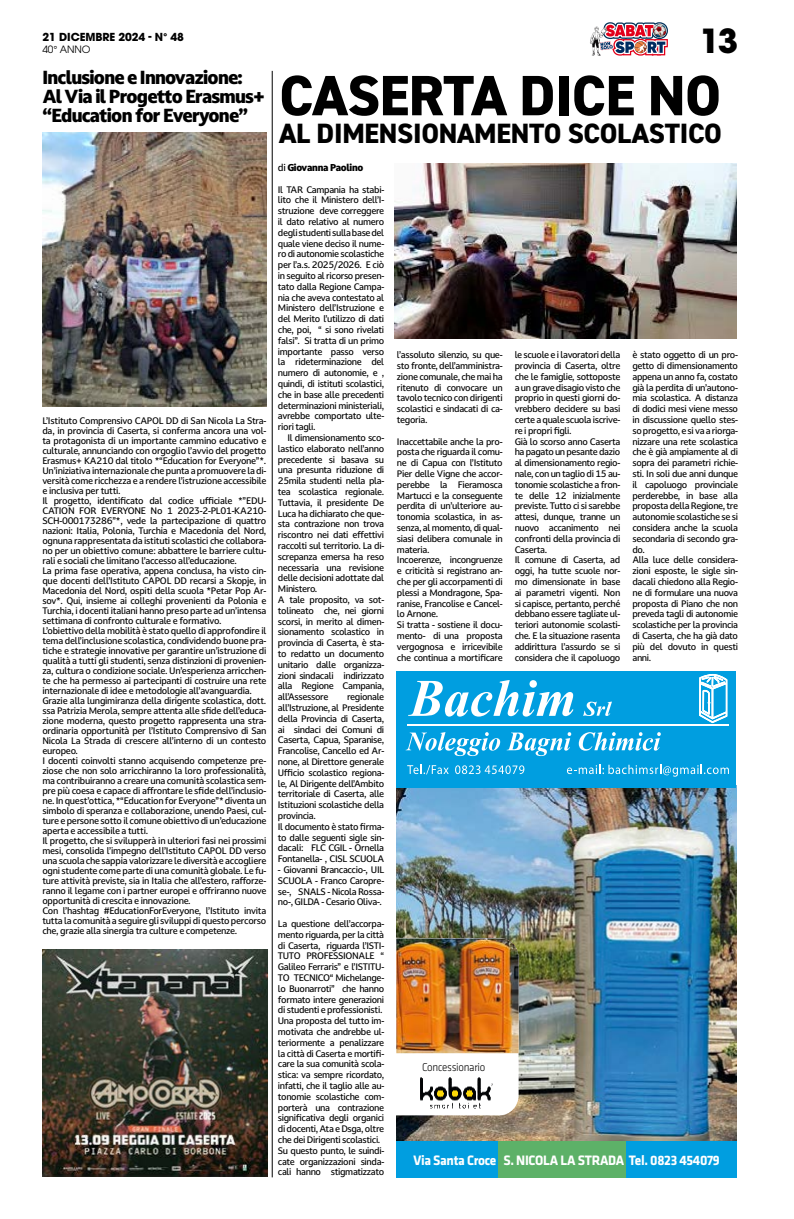
<style>
.page{position:relative;width:794px;height:1219px;background:#fff}
.page>*{position:absolute;margin:0;border:0;box-sizing:border-box;transform-origin:0 0}
.t1{font:800 57px "DIN2014";letter-spacing:-.01em;color:#000}
.t2{font:700 33px "ITC Avant Garde Pro";color:#000}
.t3{font:800 28px "DIN2014";letter-spacing:-.01em;color:#000}
.t4{font:900 18px/19px "Darkmode Darkmode On";letter-spacing:-.05em;color:#000}
.t5{font:700 14.2px "Klavika";letter-spacing:-.025em;color:#fff;scale:.95 1}
.t6{font:300 11.7px "Klavika";letter-spacing:-.025em;color:#000;scale:.95 1}
.t7{font:700 11px "ITC Avant Garde Pro";letter-spacing:-.01em;color:#000}
.t8{font:10px "ITC Avant Garde Pro";letter-spacing:-.01em;color:#000}
.t9{font:900 9.5px "Darkmode Darkmode On";letter-spacing:-.04em;color:#000}
.t10{font:500 9px/10.8px "Darkmode Darkmode On";letter-spacing:-.04em;color:#000}
.s1{font-weight:500}
</style>
<div class="page">
<svg style="left:590px;top:22px;width:78px;height:34px"></svg>
<img style="left:396px;top:787px;width:340px;height:354px">
<div style="left:396px;top:671px;width:340px;height:116px;background:#009ee0"></div>
<div style="left:396px;top:1141px;width:103px;height:36px;background:#009ee0"></div>
<div style="left:499px;top:1141px;width:127px;height:36px;background:#5db168"></div>
<div style="left:626px;top:1141px;width:110px;height:36px;background:#009ee0"></div>
<svg style="left:583px;top:702px;width:29px;height:14px"></svg>
<svg style="left:408px;top:680px;width:165px;height:37px"></svg>
<svg style="left:407px;top:765px;width:42px;height:9px"></svg>
<svg style="left:455px;top:765px;width:69px;height:9px"></svg>
<svg style="left:567px;top:765px;width:162px;height:12px"></svg>
<hr style="left:407px;top:725px;width:322px;height:1px;background:#fff">
<svg style="left:699px;top:674px;width:28px;height:49px"></svg>
<svg style="left:405px;top:732px;width:95px;height:24px"></svg>
<svg style="left:506px;top:732px;width:65px;height:24px"></svg>
<svg style="left:579px;top:732px;width:82px;height:19px"></svg>
<svg style="left:396px;top:1053px;width:122px;height:62px"></svg>
<img style="left:407px;top:1073px;width:96px;height:39px">
<img style="left:396px;top:938px;width:122px;height:115px">
<img style="left:395px;top:164px;width:341px;height:174px">
<img style="left:42px;top:132px;width:224px;height:275px">
<hr style="left:272px;top:71px;width:1px;height:1106px;background:#000">
<img style="left:43px;top:950px;width:224px;height:226px">
<p class="t7" style="left:43px;top:29px;width:143px">21 DICEMBRE 2024 - N° 48</p>
<p class="t8" style="left:43px;top:43px;width:50px">40° ANNO</p>
<h3 class="t4" style="left:42px;top:68px;width:224px">Inclusione e Innovazione:<br>Al Via il Progetto Erasmus+ “Education for Everyone”</h3>
<p class="t10" style="left:42px;top:416px;width:225px;line-height:10px">L’Istituto Comprensivo CAPOL DD di San Nicola La Stra&shy;da, in provincia di Caserta, si conferma ancora una vol&shy;ta protagonista di un importante cammino educativo e culturale, annunciando con orgoglio l’avvio del progetto Erasmus+ KA210 dal titolo *“Education for Everyone”*.<br>Un’iniziativa internazionale che punta a promuovere la di&shy;versità come ricchezza e a rendere l’istruzione accessibile e inclusiva per tutti.<br>Il progetto, identificato dal codice ufficiale *”EDU-CATION FOR EVERYONE No 1 2023-2-PL01-KA210- SCH-000173286”*, vede la partecipazione di quattro nazioni: Italia, Polonia, Turchia e Macedonia del Nord, ognuna rappresentata da istituti scolastici che collabora&shy;no per un obiettivo comune: abbattere le barriere cultu&shy;rali e sociali che limitano l’accesso all’educazione.<br>La prima fase operativa, appena conclusa, ha visto cin&shy;que docenti dell’Istituto CAPOL DD recarsi a Skopje, in Macedonia del Nord, ospiti della scuola *Petar Pop Ar&shy;sov*. Qui, insieme ai colleghi provenienti da Polonia e Turchia, i docenti italiani hanno preso parte ad un’intensa settimana di confronto culturale e formativo.<br>L’obiettivo della mobilità è stato quello di approfondire il tema dell’inclusione scolastica, condividendo buone pra&shy;tiche e strategie innovative per garantire un’istruzione di qualità a tutti gli studenti, senza distinzioni di provenien&shy;za, cultura o condizione sociale. Un’esperienza arricchen&shy;te che ha permesso ai partecipanti di costruire una rete internazionale di idee e metodologie all’avanguardia.<br>Grazie alla lungimiranza della dirigente scolastica, dott. ssa Patrizia Merola, sempre attenta alle sfide dell’educa&shy;zione moderna, questo progetto rappresenta una stra&shy;ordinaria opportunità per l’Istituto Comprensivo di San Nicola La Strada di crescere all’interno di un contesto europeo.<br>I docenti coinvolti stanno acquisendo competenze pre&shy;ziose che non solo arricchiranno la loro professionalità, ma contribuiranno a creare una comunità scolastica sem&shy;pre più coesa e capace di affrontare le sfide dell’inclusio&shy;ne. In quest’ottica, *“Education for Everyone”* diventa un simbolo di speranza e collaborazione, unendo Paesi, cul&shy;ture e persone sotto il comune obiettivo di un’educazione aperta e accessibile a tutti.<br>Il progetto, che si svilupperà in ulteriori fasi nei prossimi mesi, consolida l’impegno dell’Istituto CAPOL DD verso una scuola che sappia valorizzare le diversità e accogliere ogni studente come parte di una comunità globale. Le fu&shy;ture attività previste, sia in Italia che all’estero, rafforze&shy;ranno il legame con i partner europei e offriranno nuove opportunità di crescita e innovazione.<br>Con l’hashtag #EducationForEveryone, l’Istituto invita tutta la comunità a seguire gli sviluppi di questo percorso che, grazie alla sinergia tra culture e competenze.</p>
<h2 class="t2" style="left:700px;top:19px;width:40px">13</h2>
<h1 class="t1" style="left:279px;top:58px;width:443px">CASERTA DICE NO</h1>
<h3 class="t3" style="left:279px;top:115px;width:444px">AL DIMENSIONAMENTO SCOLASTICO</h3>
<p class="t9" style="left:278px;top:161px;width:87px"><span class="s1">di</span> Giovanna Paolino</p>
<p class="t10" style="left:278px;top:184px;width:108px;text-align:justify">Il TAR Campania ha stabi&shy;lito che il Ministero dell’I&shy;struzione deve correggere il dato relativo al numero degli studenti sulla base del quale viene deciso il nume&shy;ro di autonomie scolastiche per l’a.s. 2025/2026. E ciò in seguito al ricorso presen&shy;tato dalla Regione Campa&shy;nia che aveva contestato al Ministero dell’Istruzione e del Merito l’utilizzo di dati che, poi, “ si sono rivelati falsi”. Si tratta di un primo importante passo verso la rideterminazione del numero di autonomie, e , quindi, di istituti scolastici, che in base alle precedenti determinazioni ministeriali, avrebbe comportato ulte&shy;riori tagli.</p>
<p class="t10" style="left:278px;top:432px;width:108px;text-indent:10px">Il dimensionamento sco&shy;lastico elaborato nell’anno precedente si basava su una presunta riduzione di<br>25mila studenti nella pla&shy;tea scolastica regionale.<br>Tuttavia, il presidente De<br>Luca ha dichiarato che que&shy;sta contrazione non trova riscontro nei dati effettivi raccolti sul territorio. La di&shy;screpanza emersa ha reso necessaria una revisione delle decisioni adottate dal<br>Ministero.<br>A tale proposito, va sot&shy;tolineato che, nei giorni scorsi, in merito al dimen&shy;sionamento scolastico in provincia di Caserta, è sta&shy;to redatto un documento unitario dalle organizza&shy;zioni sindacali indirizzato alla Regione Campania, all’Assessore</p>
<p class="t10" style="left:515px;top:349px;width:107px">le scuole e i lavoratori della provincia di Caserta, oltre che le famiglie, sottoposte a un grave disagio visto che proprio in questi giorni do&shy;vrebbero decidere su basi certe a quale scuola iscrive&shy;re i propri figli.<br>Già lo scorso anno Caserta ha pagato un pesante dazio al dimensionamento regio&shy;nale, con un taglio di 15 au&shy;tonomie scolastiche a fron&shy;te delle 12 inizialmente previste. Tutto ci si sarebbe attesi, dunque, tranne un nuovo accanimento nei confronti della provincia di<br>Caserta.<br>Il comune di Caserta, ad oggi, ha tutte scuole nor&shy;mo dimensionate in base ai parametri vigenti. Non si capisce, pertanto, perché debbano essere tagliate ul&shy;teriori autonomie scolasti&shy;che. E la situazione rasenta addirittura l’assurdo se si considera che il capoluogo</p>
<p class="t10" style="left:632px;top:349px;width:107px">è stato oggetto di un pro&shy;getto di dimensionamento appena un anno fa, costato già la perdita di un’autono&shy;mia scolastica. A distanza di dodici mesi viene messo in discussione quello stes&shy;so progetto, e si va a riorga&shy;nizzare una rete scolastica che è già ampiamente al di sopra dei parametri richie&shy;sti. In soli due anni dunque il capoluogo provinciale perderebbe, in base alla proposta della Regione, tre autonomie scolastiche se si considera anche la scuola secondaria di secondo gra&shy;do.<br>Alla luce delle considera&shy;zioni esposte, le sigle sin&shy;dacali chiedono alla Regio&shy;ne di formulare una nuova proposta di Piano che non preveda tagli di autonomie scolastiche per la provincia di Caserta, che ha già dato più del dovuto in questi anni.</p>
<p class="t10" style="left:397px;top:349px;width:107px;text-align:justify">l’assoluto silenzio, su que&shy;sto fronte, dell’amministra&shy;zione comunale, che mai ha ritenuto di convocare un tavolo tecnico con dirigenti scolastici e sindacati di ca&shy;tegoria.</p>
<p class="t10" style="left:397px;top:436px;width:107px">Inaccettabile anche la pro&shy;posta che riguarda il comu&shy;ne di Capua con l’Istituto<br>Pier delle Vigne che accor&shy;perebbe la Fieramosca<br>Martucci e la conseguente perdita di un’ulteriore au&shy;tonomia scolastica, in as&shy;senza, al momento, di qual&shy;siasi delibera comunale in materia.<br>Incoerenze, incongruenze e criticità si registrano an&shy;che per gli accorpamenti di plessi a Mondragone, Spa&shy;ranise, Francolise e Cancel&shy;lo Arnone.<br>Si tratta - sostiene il docu&shy;mento- di una proposta vergognosa e irricevibile che continua a mortificare</p>
<p class="t10" style="left:278px;top:691px;width:108px;text-indent:69px">regionale all’Istruzione, al Presidente della Provincia di Caserta, ai sindaci dei Comuni di<br>Caserta, Capua, Sparanise,<br>Francolise, Cancello ed Ar&shy;none, al Direttore generale<br>Ufficio scolastico regiona&shy;le, Al Dirigente dell’Ambito territoriale di Caserta, alle<br>Istituzioni scolastiche della provincia.<br>Il documento è stato firma&shy;to dalle seguenti sigle sin&shy;dacali: FLC CGIL - Ornella<br>Fontanella- , CISL SCUOLA</p>
<p class="t10" style="left:278px;top:864px;width:108px;text-align:justify">- Giovanni Brancaccio-, UIL SCUOLA - Franco Caropre&shy;se-, SNALS - Nicola Rossa&shy;no-, GILDA - Cesario Oliva-.</p>
<p class="t10" style="left:278px;top:918px;width:108px">La questione dell’accorpa&shy;mento riguarda, per la città di Caserta, riguarda l’ISTI-<br>TUTO PROFESSIONALE “<br>Galileo Ferraris” e l’ISTITU-<br>TO TECNICO“ Michelange&shy;lo Buonarroti” che hanno formato intere generazioni di studenti e professionisti.<br>Una proposta del tutto im&shy;motivata che andrebbe ul&shy;teriormente a penalizzare la città di Caserta e mortifi&shy;care la sua comunità scola&shy;stica: va sempre ricordato, infatti, che il taglio alle au&shy;tonomie scolastiche com&shy;porterà una contrazione significativa degli organici di docenti, Ata e Dsga, oltre che dei Dirigenti scolastici.<br>Su questo punto, le suindi&shy;cate organizzazioni sinda&shy;cali hanno stigmatizzato</p>
<p class="t6" style="left:422px;top:1060px;width:68px">Concessionario</p>
<h3 class="t5" style="left:413px;top:1152px;width:324px">Via Santa Croce S. NICOLA LA STRADA Tel. 0823 454079</h3>
</div>
